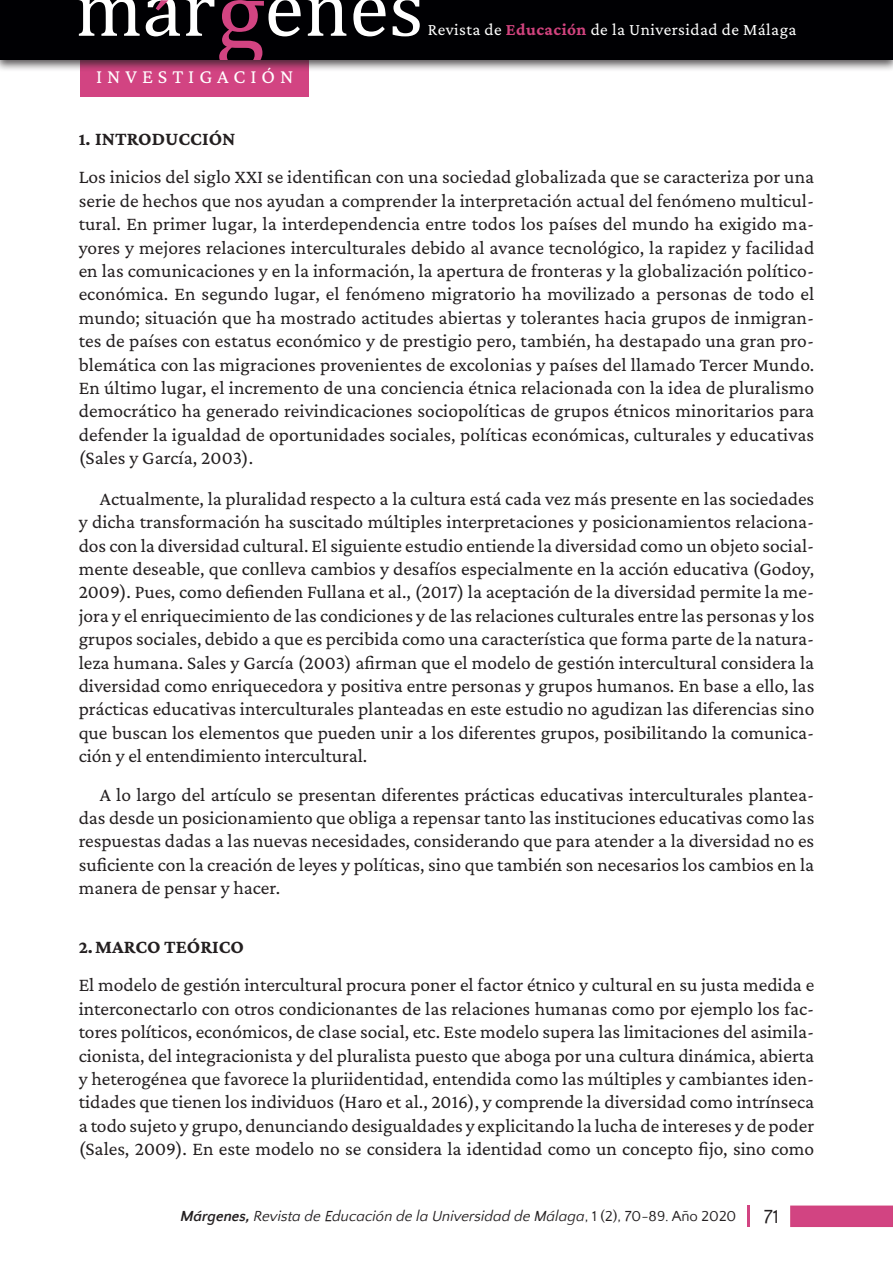
<style>
.page{position:relative;width:893px;height:1263px;background:#fff}
.page>*{position:absolute;margin:0;border:0;box-sizing:border-box;transform-origin:0 0}
.t1{font:20.25px "Crimson Pro";letter-spacing:.245em;color:#fff}
.t2{font:19.5px/23.4px "Crimson Pro";color:#231f20;text-align:justify}
.t3{font:19.5px "Quattrocento Sans";color:#231f20}
.t4{font:17.25px "Crimson Pro";letter-spacing:.025em;color:#fff}
.t5{font:italic 15px "Quattrocento Sans";color:#231f20}
.s1{font-weight:700;color:#d1437e}
.s2{font-weight:700;font-size:18px}
.s3{font-weight:700}
.s4{font-style:normal}
</style>
<div class="page">
<div style="left:81px;top:55px;width:228px;height:42px;background:#d24482"></div>
<div style="left:0;top:0;width:893px;height:72px;background:#231f20;opacity:.75"></div>
<div style="left:0;top:0;width:893px;height:60px;background:#000003"></div>
<svg style="left:78px;top:0;width:62px;height:36px"></svg>
<svg style="left:307px;top:0;width:39px;height:36px"></svg>
<svg style="left:353px;top:0;width:33px;height:36px"></svg>
<svg style="left:393px;top:0;width:27px;height:36px"></svg>
<svg style="left:146px;top:0;width:155px;height:59px"></svg>
<hr style="left:747px;top:1205px;width:3px;height:22px;background:#d24482">
<div style="left:790px;top:1205px;width:103px;height:22px;background:#d24482;border:2px solid #d1437e"></div>
<p class="t1" style="left:96px;top:63px;width:199px">INVESTIGACIÓN</p>
<p class="t4" style="left:428px;top:18px;width:370px">Revista de <span class="s1">Educación</span> de la Universidad de Málaga</p>
<p class="t2" style="left:79px;top:119px;width:737px;line-height:38.4px"><span class="s2">1.</span> <span class="s3">INTRODUCCIÓN<br></span>Los inicios del siglo XXI se identifican con una sociedad globalizada que se caracteriza por una</p>
<p class="t2" style="left:79px;top:188px;width:737px">serie de hechos que nos ayudan a comprender la interpretación actual del fenómeno multicul&shy;tural. En primer lugar, la interdependencia entre todos los países del mundo ha exigido ma&shy;yores y mejores relaciones interculturales debido al avance tecnológico, la rapidez y facilidad en las comunicaciones y en la información, la apertura de fronteras y la globalización político&shy;económica. En segundo lugar, el fenómeno migratorio ha movilizado a personas de todo el mundo; situación que ha mostrado actitudes abiertas y tolerantes hacia grupos de inmigran&shy;tes de países con estatus económico y de prestigio pero, también, ha destapado una gran pro&shy;blemática con las migraciones provenientes de excolonias y países del llamado Tercer Mundo.<br>En último lugar, el incremento de una conciencia étnica relacionada con la idea de pluralismo democrático ha generado reivindicaciones sociopolíticas de grupos étnicos minoritarios para defender la igualdad de oportunidades sociales, políticas económicas, culturales y educativas (Sales y García, 2003).</p>
<p class="t2" style="left:79px;top:486px;width:737px;text-indent:21px">Actualmente, la pluralidad respecto a la cultura está cada vez más presente en las sociedades y dicha transformación ha suscitado múltiples interpretaciones y posicionamientos relaciona&shy;dos con la diversidad cultural. El siguiente estudio entiende la diversidad como un objeto social&shy;mente deseable, que conlleva cambios y desafíos especialmente en la acción educativa (Godoy, 2009). Pues, como defienden Fullana et al., (2017) la aceptación de la diversidad permite la me&shy;jora y el enriquecimiento de las condiciones y de las relaciones culturales entre las personas y los grupos sociales, debido a que es percibida como una característica que forma parte de la natura&shy;leza humana. Sales y García (2003) afirman que el modelo de gestión intercultural considera la diversidad como enriquecedora y positiva entre personas y grupos humanos. En base a ello, las prácticas educativas interculturales planteadas en este estudio no agudizan las diferencias sino que buscan los elementos que pueden unir a los diferentes grupos, posibilitando la comunica&shy;ción y el entendimiento intercultural.</p>
<p class="t2" style="left:79px;top:782px;width:737px;text-indent:21px">A lo largo del artículo se presentan diferentes prácticas educativas interculturales plantea&shy;das desde un posicionamiento que obliga a repensar tanto las instituciones educativas como las respuestas dadas a las nuevas necesidades, considerando que para atender a la diversidad no es suficiente con la creación de leyes y políticas, sino que también son necesarios los cambios en la manera de pensar y hacer.</p>
<p class="t2" style="left:79px;top:927px;width:737px;line-height:38.4px"><span class="s2">2.</span><span class="s3">MARCO TEÓRICO<br></span>El modelo de gestión intercultural procura poner el factor étnico y cultural en su justa medida e</p>
<p class="t2" style="left:79px;top:996px;width:737px">interconectarlo con otros condicionantes de las relaciones humanas como por ejemplo los fac&shy;tores políticos, económicos, de clase social, etc. Este modelo supera las limitaciones del asimila&shy;cionista, del integracionista y del pluralista puesto que aboga por una cultura dinámica, abierta y heterogénea que favorece la pluriidentidad, entendida como las múltiples y cambiantes iden&shy;tidades que tienen los individuos (Haro et al., 2016), y comprende la diversidad como intrínseca a todo sujeto y grupo, denunciando desigualdades y explicitando la lucha de intereses y de poder (Sales, 2009). En este modelo no se considera la identidad como un concepto fijo, sino como</p>
<p class="t5" style="left:180px;top:1208px;width:557px"><span class="s3">Márgenes,</span> Revista de Educación de la Universidad de Málaga<span class="s4">, 1 (2), 70-89. Año 2020</span></p>
<p class="t3" style="left:764px;top:1206px;width:17px">71</p>
</div>
